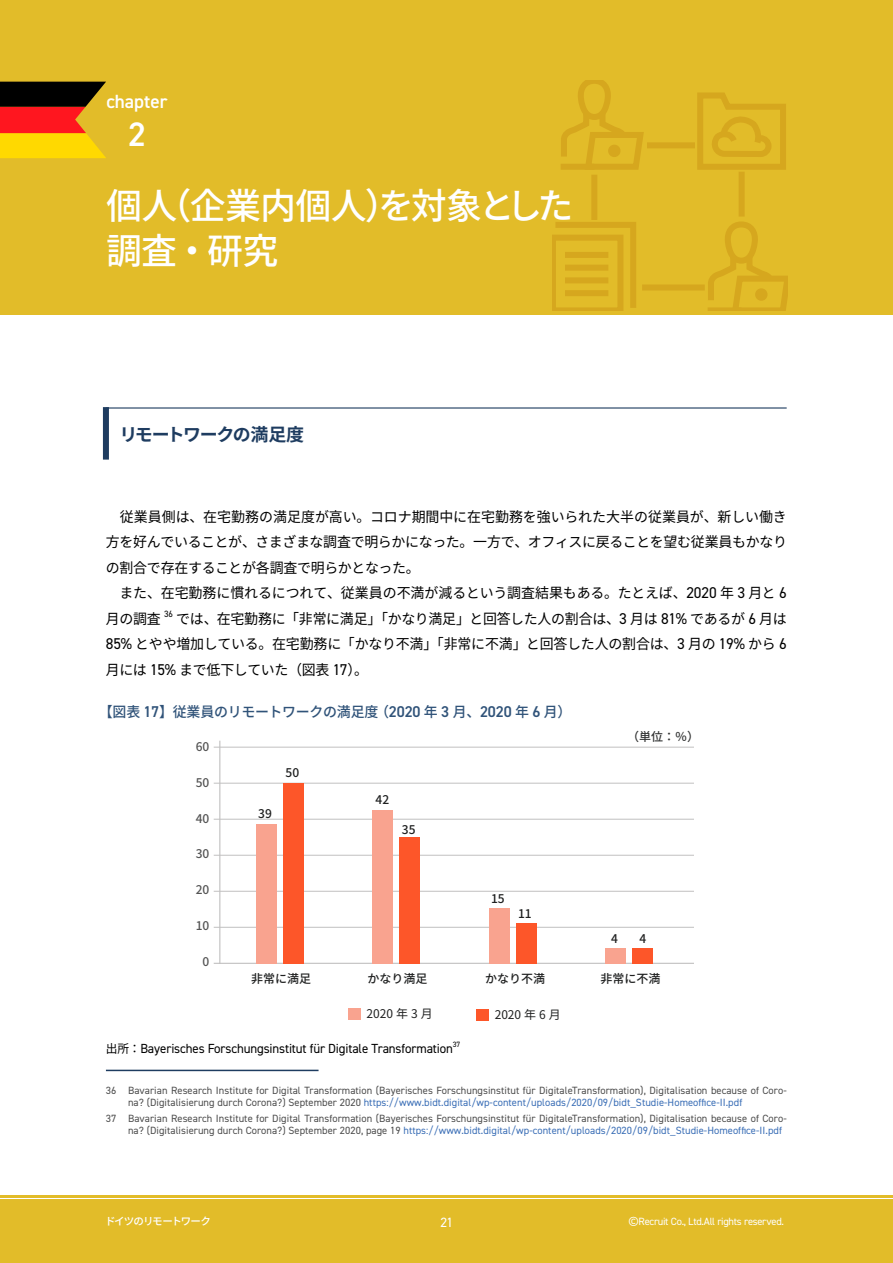
<style>
.page{position:relative;width:893px;height:1263px;background:#fff}
.page>*{position:absolute;margin:0;border:0;box-sizing:border-box;transform-origin:0 0}
.t1{font:500 36px/45px "Noto Sans CJ Kjp";letter-spacing:-.02em;color:#fff}
.t2{font:600 34.05px "DIN2014";color:#fff}
.t3{font:600 19.2px "DIN2014";color:#fff}
.t4{font:700 17.85px "Noto Sans CJ Kjp";letter-spacing:-.075em;color:#1e3c60}
.t5{font:14.25px/25.5px "Noto Sans CJ Kjp";letter-spacing:-.015em;color:#000;text-align:justify}
.t6{font:500 14.25px "Noto Sans CJ Kjp";letter-spacing:-.02em;color:#305379}
.t7{font:13.5px "DIN2014";color:#fff}
.t8{font:13.2px "DIN2014";letter-spacing:-.01em;color:#000}
.t9{font:500 12px "Noto Sans CJ Kjp";color:#202121}
.t10{font:12px "Noto Sans CJ Kjp";color:#202121}
.t11{font:500 12px "Noto Sans CJ Kjp";color:#1f2020}
.t12{font:500 12px "Noto Sans CJ Kjp";color:#555}
.t13{font:500 12px "Noto Sans CJ Kjp";color:#323333}
.t14{font:10.5px/12px "DIN2014";letter-spacing:.005em;color:#4c4c4c}
.t15{font:10.5px "DIN2014";letter-spacing:-.025em;color:#fff}
.t16{font:500 10.5px "Noto Sans CJ Kjp";letter-spacing:-.095em;color:#fff}
.t17{font:9.15px "DIN2014";color:#000}
.s1{font-family:"DIN2014";font-size:15.75px}
.s2{font-family:"DIN2014";font-weight:600;font-size:15.75px}
.s3{font-family:"Noto Sans CJ Kjp";font-size:12px}
.s4{color:#3a6eb6}
</style>
<div class="page">
<div style="left:0;top:0;width:893px;height:315px;background:#e2bc29"></div>
<div style="left:0;top:1199px;width:893px;height:64px;background:#e2bc29"></div>
<hr style="left:0;top:1195px;width:893px;height:2px;background:#e2bc29">
<div style="left:739px;top:172px;width:6px;height:45px;background:#d6a71e"></div>
<div style="left:591px;top:175px;width:6px;height:45px;background:#d6a71e"></div>
<svg style="left:561px;top:81px;width:83px;height:89px"></svg>
<div style="left:647px;top:142px;width:48px;height:6px;background:#d6a71e"></div>
<svg style="left:697px;top:92px;width:89px;height:78px"></svg>
<svg style="left:553px;top:222px;width:83px;height:88px"></svg>
<div style="left:642px;top:284px;width:63px;height:6px;background:#d6a71e"></div>
<svg style="left:708px;top:221px;width:80px;height:89px"></svg>
<svg style="left:0;top:82px;width:106px;height:76px;background:#af610e"></svg>
<div style="left:103px;top:407px;width:6px;height:53px;background:#1e3c60"></div>
<hr style="left:106px;top:407px;width:681px;height:2px;background:#1e3c60">
<hr style="left:106px;top:1070px;width:213px;height:1px;background:#1e3c60">
<hr style="left:219px;top:741px;width:1px;height:223px;background:#c1c0c0">
<hr style="left:214px;top:747px;width:480px;height:1px;background:#c1c0c0">
<hr style="left:214px;top:783px;width:480px;height:1px;background:#c1c0c0">
<hr style="left:214px;top:819px;width:480px;height:1px;background:#c1c0c0">
<hr style="left:214px;top:855px;width:480px;height:1px;background:#c1c0c0">
<hr style="left:214px;top:891px;width:480px;height:1px;background:#c1c0c0">
<hr style="left:214px;top:927px;width:480px;height:1px;background:#c1c0c0">
<hr style="left:214px;top:963px;width:480px;height:1px;background:#c1c0c0">
<div style="left:256px;top:824px;width:20px;height:139px;background:#f9a38f"></div>
<div style="left:283px;top:783px;width:20px;height:180px;background:#fd5629"></div>
<div style="left:373px;top:810px;width:20px;height:153px;background:#f9a38f"></div>
<div style="left:400px;top:837px;width:20px;height:126px;background:#fd5629"></div>
<div style="left:489px;top:908px;width:20px;height:55px;background:#f9a38f"></div>
<div style="left:516px;top:923px;width:20px;height:40px;background:#fd5629"></div>
<div style="left:606px;top:948px;width:20px;height:15px;background:#f9a38f"></div>
<div style="left:633px;top:948px;width:20px;height:15px;background:#fd5629"></div>
<div style="left:349px;top:1009px;width:12px;height:11px;background:#f9a38f"></div>
<div style="left:477px;top:1009px;width:12px;height:11px;background:#fd5629"></div>
<h3 class="t3" style="left:106px;top:88px;width:63px">chapter</h3>
<h2 class="t2" style="left:128px;top:111px;width:19px">2</h2>
<h1 class="t1" style="left:106px;top:184px;width:469px">個人（企業内個人）を対象とした調査・研究</h1>
<h3 class="t4" style="left:119px;top:425px;width:186px">リモートワークの満足度</h3>
<h3 class="t5" style="left:106px;top:504px;width:683px;text-indent:14px">従業員側は、在宅勤務の満足度が高い。コロナ期間中に在宅勤務を強いられた大半の従業員が、新しい働き方を好んでいることが、さまざまな調査で明らかになった。一方で、オフィスに戻ることを望む従業員もかなりの割合で存在することが各調査で明らかとなった。</h3>
<h3 class="t5" style="left:106px;top:580px;width:682px;text-indent:14px">また、在宅勤務に慣れるにつれて、従業員の不満が減るという調査結果もある。たとえば、<span class="s1">2020</span> 年 <span class="s1">3</span> 月と <span class="s1">6</span>月の調査</h3>
<p class="t17" style="left:164px;top:608px;width:10px">36</p>
<h3 class="t5" style="left:106px;top:606px;width:682px;text-indent:70px">では、在宅勤務に「非常に満足」「かなり満足」と回答した人の割合は、<span class="s1">3</span> 月は <span class="s1">81%</span> であるが <span class="s1">6</span> 月は<span class="s1">85%</span> とやや増加している。在宅勤務に「かなり不満」「非常に不満」と回答した人の割合は、<span class="s1">3</span> 月の <span class="s1">19%</span> から <span class="s1">6</span>月には <span class="s1">15%</span> まで低下していた（図表 <span class="s1">17</span>）。</h3>
<h3 class="t6" style="left:99px;top:704px;width:474px">【図表 <span class="s2">17</span>】従業員のリモートワークの満足度（<span class="s2">2020</span> 年 <span class="s2">3</span> 月、<span class="s2">2020</span> 年 <span class="s2">6</span> 月）</h3>
<p class="t12" style="left:196px;top:740px;width:15px">60</p>
<p class="t12" style="left:196px;top:775px;width:15px">50</p>
<p class="t12" style="left:196px;top:811px;width:15px">40</p>
<p class="t12" style="left:196px;top:847px;width:15px">30</p>
<p class="t12" style="left:196px;top:883px;width:15px">20</p>
<p class="t12" style="left:196px;top:919px;width:15px">10</p>
<p class="t12" style="left:203px;top:954px;width:8px">0</p>
<p class="t11" style="left:258px;top:806px;width:15px">39</p>
<p class="t11" style="left:286px;top:766px;width:15px">50</p>
<p class="t11" style="left:376px;top:793px;width:15px">42</p>
<p class="t11" style="left:402px;top:822px;width:15px">35</p>
<p class="t11" style="left:491px;top:892px;width:15px">15</p>
<p class="t11" style="left:518px;top:907px;width:15px">11</p>
<p class="t13" style="left:627px;top:730px;width:73px">（単位：％）</p>
<p class="t11" style="left:611px;top:931px;width:8px">4</p>
<p class="t11" style="left:640px;top:931px;width:8px">4</p>
<p class="t9" style="left:251px;top:972px;width:85px">非常に満足　　</p>
<p class="t9" style="left:368px;top:972px;width:85px">かなり満足　　</p>
<p class="t9" style="left:473px;top:972px;width:85px">　かなり不満　</p>
<p class="t9" style="left:600px;top:972px;width:62px">非常に不満</p>
<p class="t10" style="left:366px;top:1007px;width:68px">2020 年 3 月</p>
<p class="t10" style="left:495px;top:1007px;width:68px">2020 年 6 月</p>
<p class="t8" style="left:106px;top:1040px;width:356px"><span class="s3">出所：</span>Bayerisches Forschungsinstitut für Digitale Transformation<sup>37</sup></p>
<p class="t14" style="left:128px;top:1084px;width:660px;text-indent:-22px">36 Bavarian Research Institute for Digital Transformation (Bayerisches Forschungsinstitut für DigitaleTransformation), Digitalisation because of Coro&shy;na? (Digitalisierung durch Corona?) September 2020 <span class="s4">https://www.bidt.digital/wp-content/uploads/2020/09/bidt_Studie-Homeoffice-II.pdf</span></p>
<p class="t14" style="left:128px;top:1112px;width:660px;text-indent:-22px">37 Bavarian Research Institute for Digital Transformation (Bayerisches Forschungsinstitut für DigitaleTransformation), Digitalisation because of Coro&shy;na? (Digitalisierung durch Corona?) September 2020, page 19 <span class="s4">https://www.bidt.digital/wp-content/uploads/2020/09/bidt_Studie-Homeoffice-II.pdf</span></p>
<p class="t16" style="left:105px;top:1216px;width:107px">ドイツのリモートワーク</p>
<p class="t7" style="left:440px;top:1214px;width:14px">21</p>
<p class="t15" style="left:628px;top:1215px;width:157px">©Recruit Co., Ltd.All rights reserved.</p>
</div>
